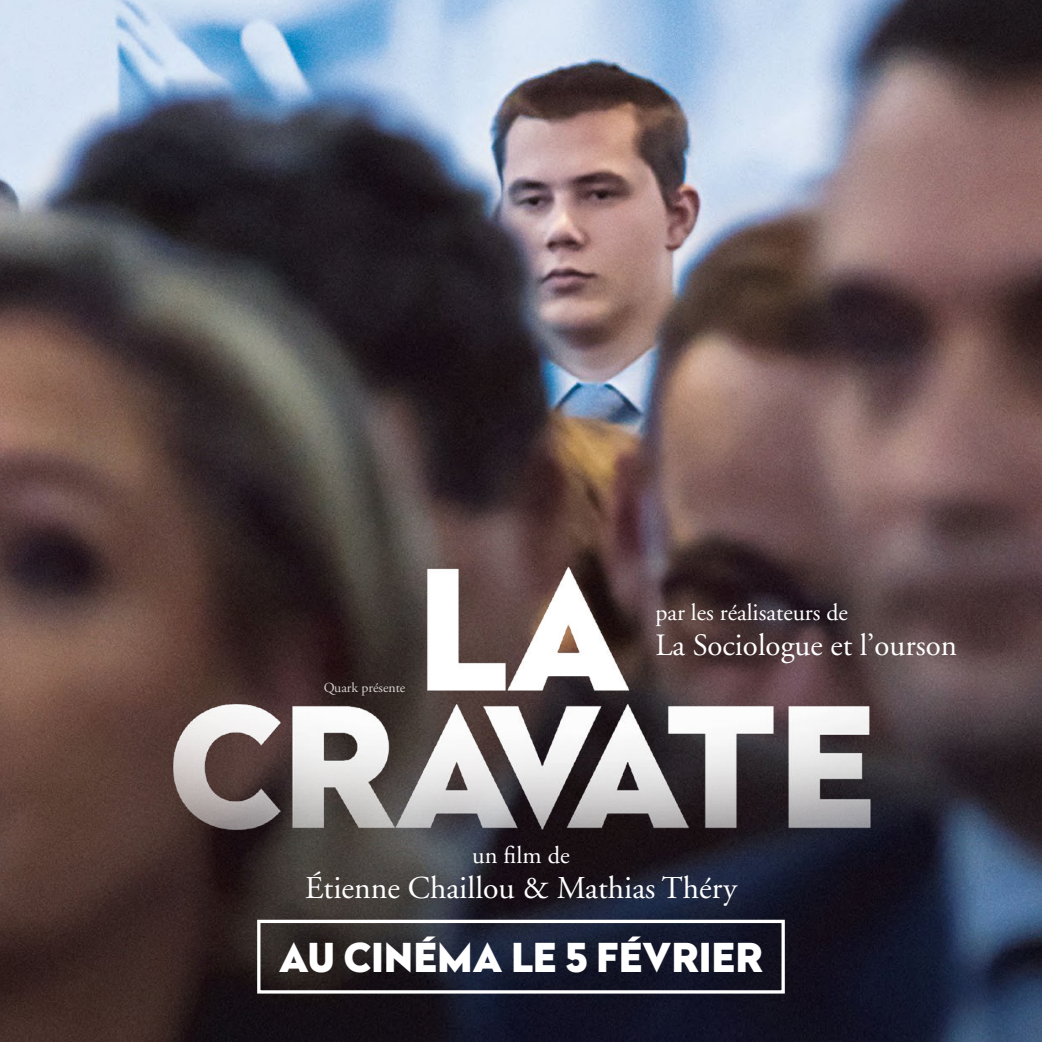
<style>
.page{position:relative;width:1042px;height:1042px;background:#fff}
.page>*{position:absolute;margin:0;border:0;box-sizing:border-box;transform-origin:0 0}
.t1{font:900 39.73px "Radikal";color:#fff}
.t2{font:31.85px "Adobe Garamond";color:#fff}
.t3{font:30.97px "Adobe Garamond";color:#fff}
.t4{font:24.32px "Adobe Garamond";color:#fff}
.t5{font:23.8px "Adobe Garamond";color:#fff}
.t6{font:13.83px "Adobe Garamond";color:#fff}
</style>
<div class="page">
<img style="left:0;top:0;width:1042px;height:1042px">
<img style="left:108px;top:551px;width:851px;height:289px">
<div style="left:257px;top:920px;width:528px;height:73px;border:3px solid #fff"></div>
<p class="t6" style="left:323px;top:680px;width:84px">Quark présente</p>
<p class="t5" style="left:655px;top:599px;width:194px">par les réalisateurs de</p>
<p class="t3" style="left:655px;top:628px;width:303px">La Sociologue et l’ourson</p>
<p class="t4" style="left:472px;top:842px;width:99px">un film de</p>
<p class="t2" style="left:305px;top:871px;width:433px">Étienne Chaillou &amp; Mathias Théry</p>
<p class="t1" style="left:279px;top:927px;width:485px">AU CINÉMA LE 5 FÉVRIER</p>
</div>
